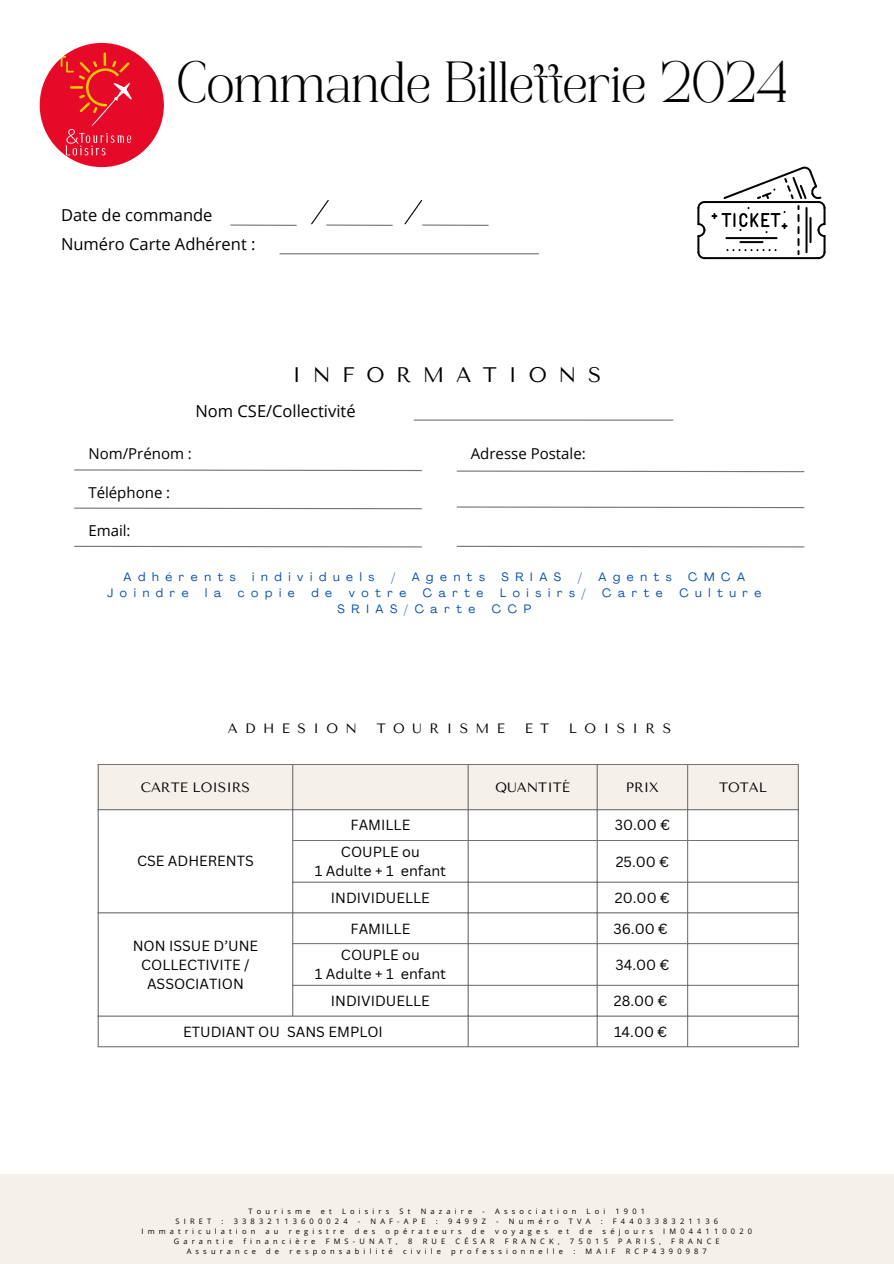
<style>
.page{position:relative;width:894px;height:1264px;background:#fff}
.page>*{position:absolute;margin:0;border:0;box-sizing:border-box;transform-origin:0 0}
.t1{font:40.5px "TANGARLAND";color:#000}
.t2{font:21px "Tenor Sans";letter-spacing:.55em;color:#000}
.t3{font:16.5px "Open Sans";color:#000}
.t4{font:15px "Open Sans";color:#000}
.t5{font:14.25px/19.2px "Canva Sans";color:#000;text-align:center}
.t6{font:13.5px "Tenor Sans";color:#000}
.t7{font:13.5px "Tenor Sans";letter-spacing:.55em;color:#000}
.t8{font:12px "Agrandir";letter-spacing:.55em;color:#004aad}
.t9{font:7.5px "Open Sans";letter-spacing:.555em;color:#000}
</style>
<div class="page">
<div style="left:0;top:1174px;width:893px;height:89px;background:#f5f0ea"></div>
<img style="left:40px;top:43px;width:124px;height:124px;border-radius:50%">
<hr style="left:279px;top:253px;width:259px;height:1px;background:#737373">
<hr style="left:230px;top:224px;width:66px;height:2px;background:#737373">
<hr style="left:326px;top:224px;width:66px;height:2px;background:#737373">
<hr style="left:422px;top:224px;width:66px;height:2px;background:#737373">
<svg style="left:311px;top:200px;width:19px;height:26px"></svg>
<svg style="left:404px;top:199px;width:19px;height:27px"></svg>
<svg style="left:456px;top:506px;width:349px;height:2px"></svg>
<svg style="left:74px;top:469px;width:348px;height:2px"></svg>
<svg style="left:74px;top:545px;width:348px;height:3px"></svg>
<svg style="left:456px;top:470px;width:349px;height:3px"></svg>
<svg style="left:456px;top:545px;width:349px;height:3px"></svg>
<svg style="left:74px;top:507px;width:348px;height:3px"></svg>
<hr style="left:414px;top:419px;width:259px;height:1px;background:#737373">
<hr style="left:703px;top:201px;width:116px;height:2px;background:#000">
<hr style="left:703px;top:257px;width:116px;height:2px;background:#000">
<svg style="left:697px;top:201px;width:8px;height:58px"></svg>
<svg style="left:711px;top:166px;width:114px;height:93px"></svg>
<div style="left:99px;top:765px;width:698px;height:44px;background:#f5f0ea"></div>
<hr style="left:98px;top:765px;width:1px;height:281px;background:#737373">
<hr style="left:292px;top:765px;width:1px;height:250px;background:#737373">
<hr style="left:467px;top:765px;width:1px;height:281px;background:#737373">
<hr style="left:596px;top:765px;width:1px;height:281px;background:#737373">
<hr style="left:687px;top:765px;width:1px;height:281px;background:#737373">
<hr style="left:797px;top:765px;width:1px;height:281px;background:#737373">
<hr style="left:98px;top:764px;width:700px;height:1px;background:#737373">
<hr style="left:98px;top:809px;width:700px;height:1px;background:#737373">
<hr style="left:292px;top:840px;width:506px;height:1px;background:#737373">
<hr style="left:292px;top:881px;width:506px;height:1px;background:#737373">
<hr style="left:98px;top:912px;width:700px;height:1px;background:#737373">
<hr style="left:292px;top:943px;width:506px;height:1px;background:#737373">
<hr style="left:292px;top:984px;width:506px;height:1px;background:#737373">
<hr style="left:98px;top:1015px;width:700px;height:1px;background:#737373">
<hr style="left:98px;top:1046px;width:700px;height:1px;background:#737373">
<h3 class="t1" style="left:176px;top:60px;width:611px">Commande Billetterie 2024</h3>
<p class="t3" style="left:61px;top:203px;width:153px">Date de commande</p>
<h1 class="t3" style="left:61px;top:233px;width:196px">Numéro Carte Adhérent :</h1>
<h3 class="t2" style="left:292px;top:363px;width:310px">INFORMATIONS</h3>
<h3 class="t3" style="left:195px;top:399px;width:161px">Nom CSE/Collectivité</h3>
<h3 class="t4" style="left:88px;top:443px;width:105px">Nom/Prénom :</h3>
<h3 class="t4" style="left:88px;top:481px;width:83px">Téléphone :</h3>
<h3 class="t4" style="left:88px;top:519px;width:44px">Email:</h3>
<h2 class="t4" style="left:470px;top:443px;width:116px">Adresse Postale:</h2>
<h3 class="t8" style="left:123px;top:571px;width:113px">Adhérents</h3>
<h3 class="t8" style="left:252px;top:571px;width:124px">individuels</h3>
<h3 class="t8" style="left:391px;top:571px;width:6px">/</h3>
<h3 class="t8" style="left:411px;top:571px;width:75px">Agents</h3>
<h3 class="t8" style="left:501px;top:571px;width:61px">SRIAS</h3>
<h3 class="t8" style="left:577px;top:571px;width:6px">/</h3>
<h3 class="t8" style="left:598px;top:571px;width:75px">Agents</h3>
<h3 class="t8" style="left:688px;top:571px;width:58px">CMCA</h3>
<h3 class="t8" style="left:107px;top:587px;width:83px">Joindre</h3>
<h3 class="t8" style="left:205px;top:587px;width:17px">l a</h3>
<h3 class="t8" style="left:238px;top:587px;width:59px">copie</h3>
<h3 class="t8" style="left:311px;top:587px;width:22px">d e</h3>
<h3 class="t8" style="left:348px;top:587px;width:59px">votre</h3>
<h3 class="t8" style="left:422px;top:587px;width:62px">Carte</h3>
<h3 class="t8" style="left:500px;top:587px;width:87px">Loisirs/</h3>
<h3 class="t8" style="left:602px;top:587px;width:62px">Carte</h3>
<h3 class="t8" style="left:679px;top:587px;width:84px">Culture</h3>
<h3 class="t8" style="left:337px;top:603px;width:139px">SRIAS/Carte</h3>
<h3 class="t8" style="left:491px;top:603px;width:41px">CCP</h3>
<p class="t7" style="left:228px;top:720px;width:130px">ADHESION</p>
<p class="t7" style="left:376px;top:720px;width:130px">TOURISME</p>
<p class="t6" style="left:524px;top:720px;width:26px">E T</p>
<p class="t7" style="left:568px;top:720px;width:104px">LOISIRS</p>
<p class="t6" style="left:141px;top:779px;width:111px">CARTE LOISIRS</p>
<p class="t6" style="left:495px;top:779px;width:76px">QUANTITÉ</p>
<p class="t6" style="left:625px;top:779px;width:35px">PRIX</p>
<p class="t6" style="left:718px;top:779px;width:49px">TOTAL</p>
<p class="t5" style="left:137px;top:851px;width:118px">CSE ADHERENTS</p>
<p class="t5" style="left:133px;top:935px;width:127px">NON ISSUE D’UNE<br>COLLECTIVITE /<br>ASSOCIATION</p>
<p class="t5" style="left:350px;top:815px;width:61px">FAMILLE</p>
<p class="t5" style="left:614px;top:815px;width:57px">30.00 €</p>
<p class="t5" style="left:341px;top:841px;width:80px">COUPLE ou</p>
<p class="t5" style="left:315px;top:860px;width:133px">1 Adulte + 1 enfant</p>
<p class="t5" style="left:615px;top:851px;width:55px">25.00 €</p>
<p class="t5" style="left:331px;top:887px;width:100px">INDIVIDUELLE</p>
<p class="t5" style="left:614px;top:887px;width:56px">20.00 €</p>
<p class="t5" style="left:350px;top:918px;width:61px">FAMILLE</p>
<p class="t5" style="left:613px;top:918px;width:56px">36.00 €</p>
<p class="t5" style="left:341px;top:944px;width:80px">COUPLE ou</p>
<p class="t5" style="left:315px;top:963px;width:133px">1 Adulte + 1 enfant</p>
<p class="t5" style="left:615px;top:954px;width:55px">34.00 €</p>
<p class="t5" style="left:331px;top:990px;width:100px">INDIVIDUELLE</p>
<p class="t5" style="left:613px;top:990px;width:55px">28.00 €</p>
<p class="t5" style="left:183px;top:1021px;width:201px">ETUDIANT OU SANS EMPLOI</p>
<p class="t5" style="left:614px;top:1021px;width:55px">14.00 €</p>
<h5 class="t9" style="left:248px;top:1205px;width:63px">Tourisme</h5>
<h5 class="t9" style="left:320px;top:1205px;width:13px">e t</h5>
<h5 class="t9" style="left:342px;top:1205px;width:49px">Loisirs</h5>
<h5 class="t9" style="left:399px;top:1205px;width:12px">S t</h5>
<h5 class="t9" style="left:420px;top:1205px;width:53px">Nazaire</h5>
<h5 class="t9" style="left:482px;top:1205px;width:95px">- Association</h5>
<h5 class="t9" style="left:586px;top:1205px;width:20px">Loi</h5>
<h5 class="t9" style="left:615px;top:1205px;width:31px">1901</h5>
<h4 class="t9" style="left:175px;top:1215px;width:37px">SIRET</h4>
<h4 class="t9" style="left:221px;top:1215px;width:3px">:</h4>
<h4 class="t9" style="left:234px;top:1215px;width:115px">33832113600024</h4>
<h4 class="t9" style="left:358px;top:1215px;width:69px">- NAF-APE</h4>
<h4 class="t9" style="left:435px;top:1215px;width:3px">:</h4>
<h4 class="t9" style="left:448px;top:1215px;width:40px">9499Z</h4>
<h4 class="t9" style="left:496px;top:1215px;width:64px">- Numéro</h4>
<h4 class="t9" style="left:568px;top:1215px;width:23px">TVA</h4>
<h4 class="t9" style="left:600px;top:1215px;width:3px">:</h4>
<h4 class="t9" style="left:612px;top:1215px;width:107px">F440338321136</h4>
<p class="t9" style="left:141px;top:1225px;width:115px">Immatriculation</p>
<p class="t9" style="left:265px;top:1225px;width:14px">a u</p>
<p class="t9" style="left:288px;top:1225px;width:57px">registre</p>
<p class="t9" style="left:354px;top:1225px;width:22px">des</p>
<p class="t9" style="left:385px;top:1225px;width:77px">opérateurs</p>
<p class="t9" style="left:471px;top:1225px;width:14px">d e</p>
<p class="t9" style="left:495px;top:1225px;width:54px">voyages</p>
<p class="t9" style="left:558px;top:1225px;width:13px">e t</p>
<p class="t9" style="left:579px;top:1225px;width:14px">d e</p>
<p class="t9" style="left:602px;top:1225px;width:52px">séjours</p>
<p class="t9" style="left:663px;top:1225px;width:90px">IM044110020</p>
<p class="t9" style="left:174px;top:1235px;width:61px">Garantie</p>
<p class="t9" style="left:243px;top:1235px;width:74px">financière</p>
<p class="t9" style="left:325px;top:1235px;width:74px">FMS-UNAT,</p>
<p class="t9" style="left:408px;top:1235px;width:6px">8</p>
<p class="t9" style="left:422px;top:1235px;width:24px">RUE</p>
<p class="t9" style="left:455px;top:1235px;width:40px">CÉSAR</p>
<p class="t9" style="left:504px;top:1235px;width:56px">FRANCK,</p>
<p class="t9" style="left:569px;top:1235px;width:39px">75015</p>
<p class="t9" style="left:618px;top:1235px;width:44px">PARIS,</p>
<p class="t9" style="left:671px;top:1235px;width:50px">FRANCE</p>
<p class="t9" style="left:187px;top:1245px;width:71px">Assurance</p>
<p class="t9" style="left:266px;top:1245px;width:14px">d e</p>
<p class="t9" style="left:289px;top:1245px;width:105px">responsabilité</p>
<p class="t9" style="left:403px;top:1245px;width:39px">civile</p>
<p class="t9" style="left:451px;top:1245px;width:113px">professionnelle</p>
<p class="t9" style="left:573px;top:1245px;width:3px">:</p>
<p class="t9" style="left:585px;top:1245px;width:31px">MAIF</p>
<p class="t9" style="left:625px;top:1245px;width:83px">RCP4390987</p>
</div>
